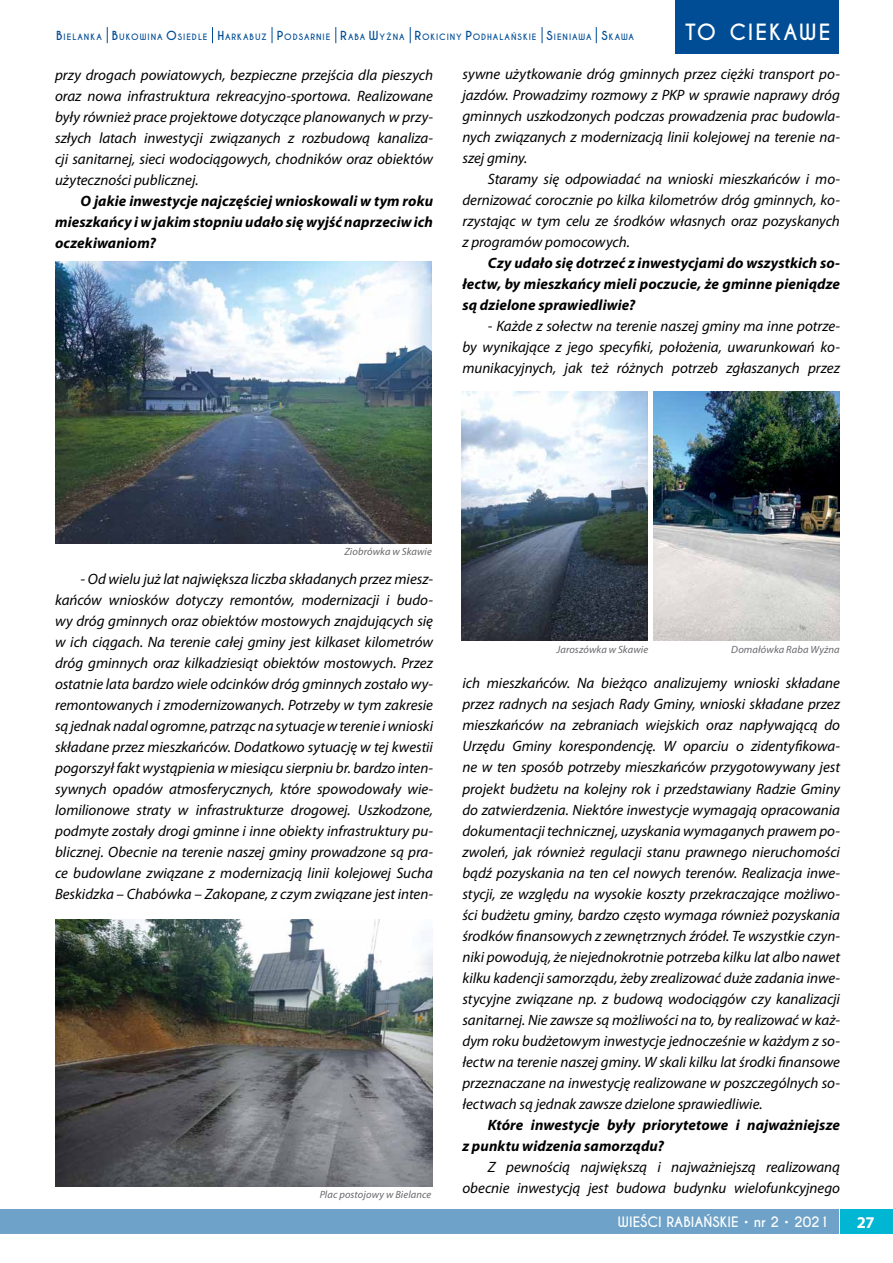
<style>
.page{position:relative;width:893px;height:1263px;background:#fff}
.page>*{position:absolute;margin:0;border:0;box-sizing:border-box;transform-origin:0 0}
.t1{font:700 21px "Caviar Dreams";letter-spacing:.095em;color:#fff}
.t2{font:700 16.5px "Myriad Pro";color:#fff}
.t3{font:italic 15px/21px "Myriad Pro";color:#000;text-align:justify}
.t4{font:italic 700 15px/21px "Myriad Pro";letter-spacing:.01em;color:#000;text-align:justify}
.t5{font:700 13.5px "Caviar Dreams";color:#fff}
.t6{font:italic 10.5px "Myriad Pro";letter-spacing:.01em;color:#68676c}
.t7{font:700 8.25px "Caviar Dreams";letter-spacing:.115em;color:#004d95}
.s1{font-size:11.7px}
</style>
<div class="page">
<div style="left:0;top:1210px;width:838px;height:24px;background:#6ea2c8"></div>
<div style="left:841px;top:1210px;width:52px;height:24px;background:#00b6d3"></div>
<img style="left:56px;top:262px;width:376px;height:281px">
<img style="left:55px;top:919px;width:378px;height:268px">
<img style="left:462px;top:392px;width:186px;height:248px">
<img style="left:654px;top:392px;width:186px;height:248px">
<div style="left:675px;top:0;width:164px;height:53px;background:#004d95"></div>
<svg style="left:596px;top:27px;width:1px;height:16px"></svg>
<svg style="left:542px;top:27px;width:1px;height:16px"></svg>
<svg style="left:410px;top:27px;width:1px;height:16px"></svg>
<svg style="left:335px;top:27px;width:1px;height:16px"></svg>
<svg style="left:272px;top:27px;width:1px;height:16px"></svg>
<svg style="left:212px;top:27px;width:1px;height:16px"></svg>
<svg style="left:107px;top:27px;width:1px;height:16px"></svg>
<p class="t7" style="left:56px;top:32px;width:579px"><span class="s1">B</span>IELANKA <span class="s1">B</span> UKOWINA <span class="s1">O</span>SIEDLE <span class="s1">H</span>ARKABUZ <span class="s1">P</span>ODSARNIE <span class="s1">R</span>ABA <span class="s1">W</span>YŻNA <span class="s1">R</span>OKICINY <span class="s1">P</span>ODHALAŃSKIE <span class="s1">S</span>IENIAWA <span class="s1">S</span>KAWA</p>
<h1 class="t1" style="left:685px;top:20px;width:147px">TO CIEKAWE</h1>
<p class="t3" style="left:55px;top:64px;width:380px">przy drogach powiatowych, bezpieczne przejścia dla pieszych oraz nowa infrastruktura rekreacyjno-sportowa. Realizowane były również prace projektowe dotyczące planowanych w przy&shy;szłych latach inwestycji związanych z rozbudową kanaliza&shy;cji sanitarnej, sieci wodociągowych, chodników oraz obiektów użyteczności publicznej.</p>
<p class="t4" style="left:55px;top:190px;width:380px;text-indent:26px">O jakie inwestycje najczęściej wnioskowali w tym roku mieszkańcy i w jakim stopniu udało się wyjść naprzeciw ich oczekiwaniom?</p>
<p class="t3" style="left:462px;top:64px;width:379px">sywne użytkowanie dróg gminnych przez ciężki transport po&shy;jazdów. Prowadzimy rozmowy z PKP w sprawie naprawy dróg gminnych uszkodzonych podczas prowadzenia prac budowla&shy;nych związanych z modernizacją linii kolejowej na terenie na&shy;szej gminy.</p>
<p class="t3" style="left:462px;top:169px;width:379px;text-indent:26px">Staramy się odpowiadać na wnioski mieszkańców i mo&shy;dernizować corocznie po kilka kilometrów dróg gminnych, ko&shy;rzystając w tym celu ze środków własnych oraz pozyskanych z programów pomocowych.</p>
<p class="t4" style="left:462px;top:252px;width:379px;text-indent:26px">Czy udało się dotrzeć z inwestycjami do wszystkich so&shy;łectw, by mieszkańcy mieli poczucie, że gminne pieniądze są dzielone sprawiedliwie?</p>
<p class="t3" style="left:462px;top:316px;width:379px;text-indent:26px">- Każde z sołectw na terenie naszej gminy ma inne potrze&shy;by wynikające z jego specyfiki, położenia, uwarunkowań ko&shy;munikacyjnych, jak też różnych potrzeb zgłaszanych przez</p>
<p class="t6" style="left:344px;top:545px;width:89px">Ziobrówka w Skawie</p>
<p class="t3" style="left:55px;top:568px;width:380px;text-indent:26px">- Od wielu już lat największa liczba składanych przez miesz&shy;kańców wniosków dotyczy remontów, modernizacji i budo&shy;wy dróg gminnych oraz obiektów mostowych znajdujących się w ich ciągach. Na terenie całej gminy jest kilkaset kilometrów dróg gminnych oraz kilkadziesiąt obiektów mostowych. Przez ostatnie lata bardzo wiele odcinków dróg gminnych zostało wy&shy;remontowanych i zmodernizowanych. Potrzeby w tym zakresie są jednak nadal ogromne, patrząc na sytuacje w terenie i wnioski składane przez mieszkańców. Dodatkowo sytuację w tej kwestii pogorszył fakt wystąpienia w miesiącu sierpniu br. bardzo inten&shy;sywnych opadów atmosferycznych, które spowodowały wie&shy;lomilionowe straty w infrastrukturze drogowej. Uszkodzone, podmyte zostały drogi gminne i inne obiekty infrastruktury pu&shy;blicznej. Obecnie na terenie naszej gminy prowadzone są pra&shy;ce budowlane związane z modernizacją linii kolejowej Sucha Beskidzka – Chabówka – Zakopane, z czym związane jest inten-</p>
<p class="t6" style="left:320px;top:1188px;width:113px">Plac postojowy w Bielance</p>
<p class="t6" style="left:556px;top:642px;width:93px">Jaroszówka w Skawie</p>
<p class="t6" style="left:731px;top:643px;width:110px">Domałówka Raba Wyżna</p>
<p class="t3" style="left:462px;top:673px;width:379px">ich mieszkańców. Na bieżąco analizujemy wnioski składane przez radnych na sesjach Rady Gminy, wnioski składane przez mieszkańców na zebraniach wiejskich oraz napływającą do Urzędu Gminy korespondencję. W oparciu o zidentyfikowa&shy;ne w ten sposób potrzeby mieszkańców przygotowywany jest projekt budżetu na kolejny rok i przedstawiany Radzie Gminy do zatwierdzenia. Niektóre inwestycje wymagają opracowania dokumentacji technicznej, uzyskania wymaganych prawem po&shy;zwoleń, jak również regulacji stanu prawnego nieruchomości bądź pozyskania na ten cel nowych terenów. Realizacja inwe&shy;stycji, ze względu na wysokie koszty przekraczające możliwo&shy;ści budżetu gminy, bardzo często wymaga również pozyskania środków finansowych z zewnętrznych źródeł. Te wszystkie czyn&shy;niki powodują, że niejednokrotnie potrzeba kilku lat albo nawet kilku kadencji samorządu, żeby zrealizować duże zadania inwe&shy;stycyjne związane np. z budową wodociągów czy kanalizacji sanitarnej. Nie zawsze są możliwości na to, by realizować w każ&shy;dym roku budżetowym inwestycje jednocześnie w każdym z so&shy;łectw na terenie naszej gminy. W skali kilku lat środki finansowe przeznaczane na inwestycję realizowane w poszczególnych so&shy;łectwach są jednak zawsze dzielone sprawiedliwie.</p>
<p class="t4" style="left:462px;top:1113px;width:379px;text-indent:26px">Które inwestycje były priorytetowe i najważniejsze z punktu widzenia samorządu?</p>
<p class="t3" style="left:462px;top:1156px;width:379px;text-align:right">Z pewnością największą i najważniejszą realizowaną obecnie inwestycją jest budowa budynku wielofunkcyjnego</p>
<p class="t5" style="left:618px;top:1214px;width:213px">WIEŚCI RABIAŃSKIE • nr 2 • 2021</p>
<p class="t2" style="left:857px;top:1211px;width:19px">27</p>
</div>
